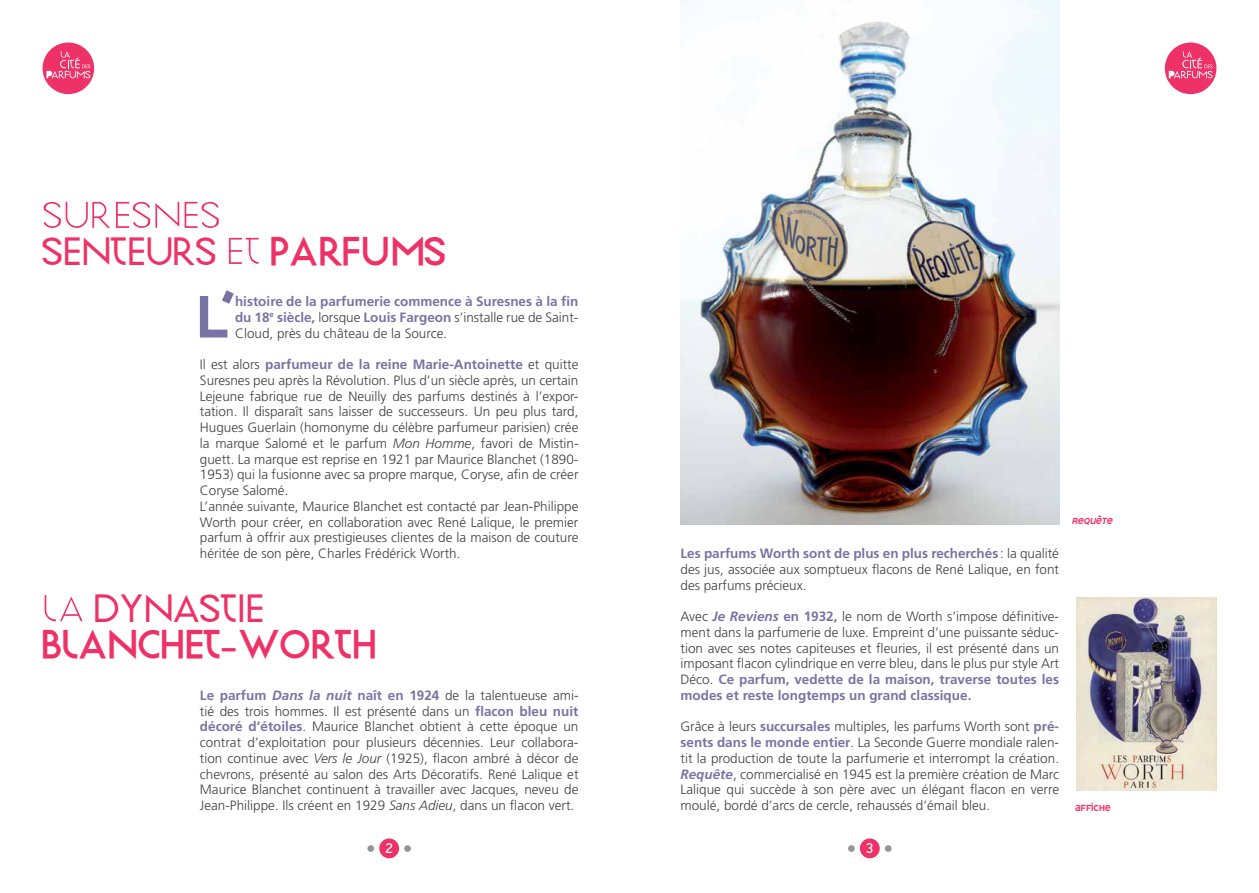
<style>
.page{position:relative;width:1259px;height:893px;background:#fff}
.page>*{position:absolute;margin:0;border:0;box-sizing:border-box;transform-origin:0 0}
.t1{font:71.55px "Designal R";color:#7774a5}
.t2{font:34.5px/36px "Ogr 1";color:#ee3166}
.t3{font:700 34.5px "Ogr 1";color:#ee3166}
.t4{font:15px "Designal LW20";color:#fff}
.t5{font:300 13.5px/15.8px "Frutiger";color:#414042;text-align:justify}
.t6{font:700 13.5px/15.8px "Frutiger";color:#7774a5;text-align:justify}
.t7{font:italic 10.5px "Designal R";color:#ee3166}
.t8{font:10.5px "Designal R";color:#ee3166}
.s1{font-weight:700}
.s2{font-weight:300;color:#414042}
.s3{font-weight:700;color:#7774a5}
.s4{font-style:italic}
.s5{font-weight:700;font-style:italic;color:#7774a5}
</style>
<div class="page">
<div style="left:860px;top:838px;width:19px;height:20px;background:#ee3166;border-radius:50%"></div>
<div style="left:404px;top:845px;width:7px;height:7px;background:#939598;border-radius:50%"></div>
<div style="left:367px;top:845px;width:7px;height:7px;background:#939598;border-radius:50%"></div>
<div style="left:885px;top:845px;width:6px;height:7px;background:#939598;border-radius:50%"></div>
<div style="left:848px;top:845px;width:6px;height:7px;background:#939598;border-radius:50%"></div>
<div style="left:379px;top:838px;width:20px;height:20px;background:#ee3166;border-radius:50%"></div>
<div style="left:43px;top:43px;width:51px;height:51px;background:#ee3166;border-radius:50%"></div>
<svg style="left:46px;top:51px;width:44px;height:27px"></svg>
<div style="left:1164px;top:43px;width:52px;height:51px;background:#ee3166;border-radius:50%"></div>
<svg style="left:1168px;top:51px;width:44px;height:27px"></svg>
<img style="left:680px;top:0;width:379px;height:524px">
<img style="left:1076px;top:597px;width:140px;height:194px">
<h2 class="t2" style="left:43px;top:198px;width:406px">SURESNES<br>SENTEURS ET <span class="s1">PARFUMS</span></h2>
<h1 class="t1" style="left:196px;top:277px;width:40px">L’</h1>
<p class="t6" style="left:235px;top:294px;width:345px">histoire de la parfumerie commence à Suresnes à la fin du 18<sup>e</sup> siècle, <span class="s2">lorsque</span> Louis Fargeon <span class="s2">s’installe rue de Saint-Cloud, près du château de la Source.</span></p>
<p class="t5" style="left:200px;top:357px;width:380px;text-align:left">Il est alors <span class="s3">parfumeur de la reine Marie-Antoinette</span> et quitte Suresnes peu après la Révolution. Plus d’un siècle après, un certain Lejeune fabrique rue de Neuilly des parfums destinés à l’expor&shy;tation. Il disparaît sans laisser de successeurs. Un peu plus tard, Hugues Guerlain (homonyme du célèbre parfumeur parisien) crée la marque Salomé et le parfum <span class="s4">Mon Homme</span>, favori de Mistin&shy;guett. La marque est reprise en 1921 par Maurice Blanchet (1890- 1953) qui la fusionne avec sa propre marque, Coryse, afin de créer Coryse Salomé.<br>L’année suivante, Maurice Blanchet est contacté par Jean-Philippe Worth pour créer, en collaboration avec René Lalique, le premier parfum à offrir aux prestigieuses clientes de la maison de couture héritée de son père, Charles Frédérick Worth.</p>
<h2 class="t2" style="left:42px;top:591px;width:224px">LA DYNASTIE</h2>
<h2 class="t3" style="left:42px;top:621px;width:337px">BLANCHET-WORTH</h2>
<p class="t5" style="left:200px;top:687px;width:380px"><span class="s3">Le parfum</span> <span class="s5">Dans la nuit</span> <span class="s3">naît en 1924</span> de la talentueuse ami&shy;tié des trois hommes. Il est présenté dans un <span class="s3">flacon bleu nuit décoré d’étoiles</span>. Maurice Blanchet obtient à cette époque un contrat d’exploitation pour plusieurs décennies. Leur collabora&shy;tion continue avec <span class="s4">Vers le Jour</span> (1925), flacon ambré à décor de chevrons, présenté au salon des Arts Décoratifs. René Lalique et Maurice Blanchet continuent à travailler avec Jacques, neveu de Jean-Philippe. Ils créent en 1929 <span class="s4">Sans Adieu</span>, dans un flacon vert.</p>
<p class="t5" style="left:680px;top:546px;width:380px"><span class="s3">Les parfums Worth sont de plus en plus recherchés</span> : la qualité des jus, associée aux somptueux flacons de René Lalique, en font des parfums précieux.</p>
<p class="t5" style="left:680px;top:609px;width:380px">Avec <span class="s5">Je Reviens</span> <span class="s3">en 1932,</span> le nom de Worth s’impose définitive&shy;ment dans la parfumerie de luxe. Empreint d’une puissante séduc&shy;tion avec ses notes capiteuses et fleuries, il est présenté dans un imposant flacon cylindrique en verre bleu, dans le plus pur style Art Déco. <span class="s3">Ce parfum, vedette de la maison, traverse toutes les modes et reste longtemps un grand classique.</span></p>
<p class="t5" style="left:680px;top:719px;width:380px">Grâce à leurs <span class="s3">succursales</span> multiples, les parfums Worth sont <span class="s3">pré&shy;sents dans le monde entier</span>. La Seconde Guerre mondiale ralen&shy;tit la production de toute la parfumerie et interrompt la création.<br><span class="s5">Requête</span>, commercialisé en 1945 est la première création de Marc Lalique qui succède à son père avec un élégant flacon en verre moulé, bordé d’arcs de cercle, rehaussés d’émail bleu.</p>
<p class="t4" style="left:385px;top:841px;width:9px">2</p>
<p class="t4" style="left:866px;top:841px;width:8px">3</p>
<p class="t7" style="left:1071px;top:515px;width:44px">REQUÊTE</p>
<p class="t8" style="left:1075px;top:802px;width:37px">AFFICHE</p>
</div>
